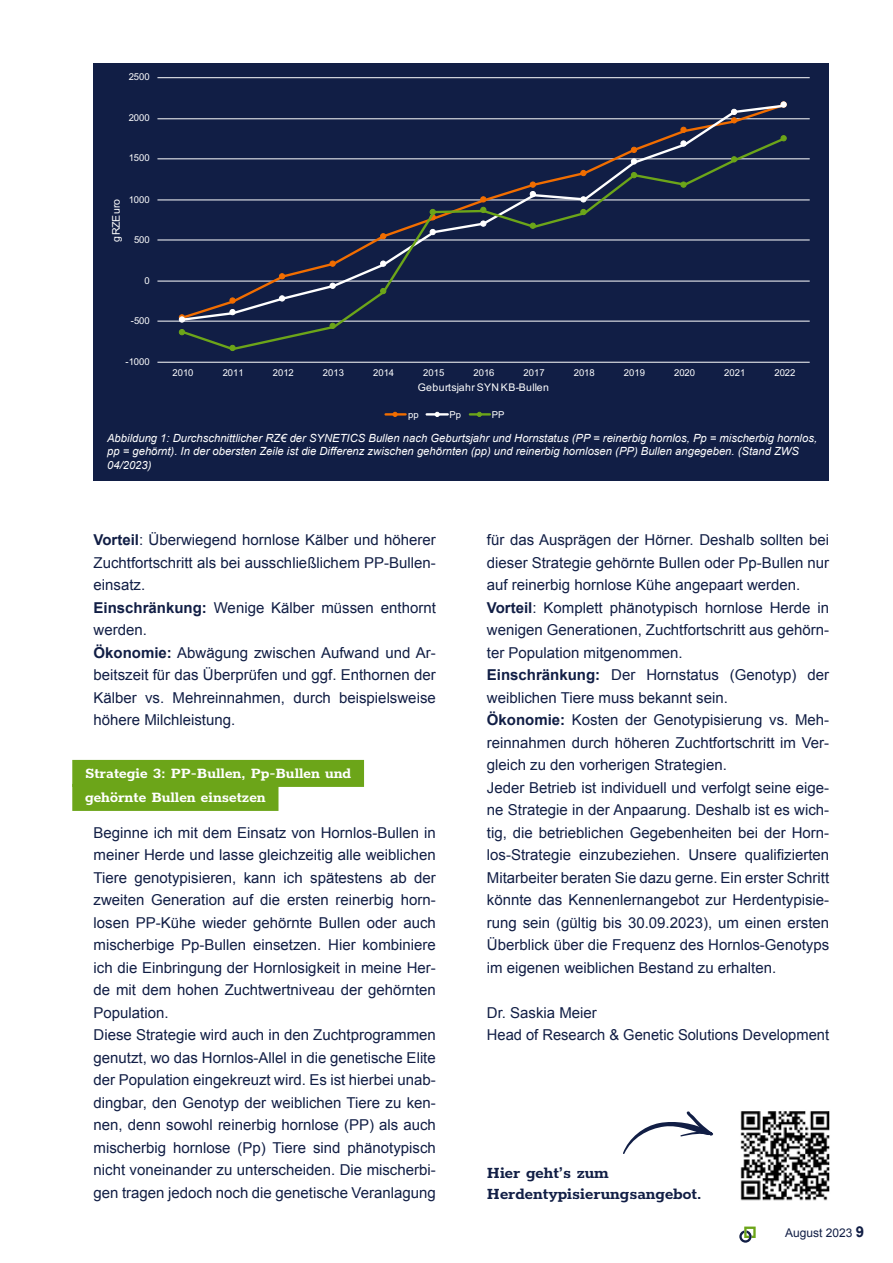
<style>
.page{position:relative;width:893px;height:1263px;background:#fff}
.page>*{position:absolute;margin:0;border:0;box-sizing:border-box;transform-origin:0 0}
.t1{font:700 18px/21px "Rokkitt";color:#111e45}
.t2{font:700 16.5px/24px "Rokkitt";color:#fff}
.t3{font:15px/22.5px "Arial";color:#111e45}
.t4{font:12px "Arial";color:#111e45}
.t5{font:italic 11.25px/13.5px "Arial";color:#fff}
.t6{font:10.5px "Arial";letter-spacing:.035em;color:#fff}
.t7{font:9.45px "Arial";color:#fff}
.s1{font-weight:700}
.s2{font-weight:700;font-size:15px}
</style>
<div class="page">
<img style="left:740px;top:1111px;width:90px;height:90px">
<div style="left:94px;top:64px;width:735px;height:416px;background:#111e45"></div>
<hr style="left:157px;top:362px;width:653px;height:1px;background:#fff">
<hr style="left:157px;top:321px;width:653px;height:1px;background:#fff">
<hr style="left:157px;top:240px;width:653px;height:1px;background:#fff">
<hr style="left:157px;top:200px;width:653px;height:1px;background:#fff">
<hr style="left:157px;top:158px;width:653px;height:1px;background:#fff">
<hr style="left:157px;top:118px;width:653px;height:1px;background:#fff">
<hr style="left:157px;top:77px;width:653px;height:1px;background:#fff">
<hr style="left:157px;top:281px;width:653px;height:1px;background:#fff">
<svg style="left:181px;top:103px;width:607px;height:32px"></svg>
<svg style="left:731px;top:109px;width:6px;height:14px"></svg>
<div style="left:781px;top:101px;width:6px;height:7px;border:1px solid #fff;border-radius:50%"></div>
<svg style="left:180px;top:135px;width:608px;height:215px"></svg>
<svg style="left:179px;top:329px;width:6px;height:6px"></svg>
<div style="left:229px;top:345px;width:7px;height:6px;border:1px solid #6ca519;border-radius:50%"></div>
<svg style="left:330px;top:323px;width:6px;height:6px"></svg>
<svg style="left:380px;top:288px;width:6px;height:6px"></svg>
<svg style="left:430px;top:209px;width:6px;height:11px"></svg>
<svg style="left:480px;top:196px;width:6px;height:17px"></svg>
<svg style="left:530px;top:223px;width:6px;height:6px"></svg>
<svg style="left:580px;top:209px;width:6px;height:6px"></svg>
<svg style="left:631px;top:172px;width:6px;height:6px"></svg>
<svg style="left:680px;top:182px;width:6px;height:6px"></svg>
<svg style="left:731px;top:156px;width:6px;height:6px"></svg>
<svg style="left:781px;top:135px;width:6px;height:6px"></svg>
<hr style="left:386px;top:413px;width:20px;height:3px;background:#f16d00">
<hr style="left:427px;top:413px;width:21px;height:3px;background:#fff">
<hr style="left:470px;top:413px;width:20px;height:3px;background:#6ca519">
<div style="left:72px;top:760px;width:292px;height:27px;background:#6ca519"></div>
<div style="left:72px;top:784px;width:206px;height:27px;background:#6ca519"></div>
<svg style="left:623px;top:1111px;width:91px;height:43px"></svg>
<svg style="left:739px;top:1226px;width:17px;height:17px"></svg>
<p class="t7" style="left:129px;top:71px;width:23px">2500</p>
<p class="t7" style="left:129px;top:112px;width:23px">2000</p>
<p class="t7" style="left:129px;top:152px;width:23px">1500</p>
<p class="t7" style="left:129px;top:193px;width:23px">1000</p>
<p class="t6" style="left:109px;top:242px;width:44px;rotate:-90deg">gRZEuro</p>
<p class="t7" style="left:134px;top:233px;width:17px">500</p>
<p class="t7" style="left:145px;top:274px;width:7px">0</p>
<p class="t7" style="left:131px;top:314px;width:20px">-500</p>
<p class="t7" style="left:126px;top:355px;width:26px">-1000</p>
<p class="t7" style="left:172px;top:367px;width:23px">2010</p>
<p class="t7" style="left:223px;top:367px;width:23px">2011</p>
<p class="t7" style="left:273px;top:367px;width:23px">2012</p>
<p class="t7" style="left:323px;top:367px;width:23px">2013</p>
<p class="t7" style="left:373px;top:367px;width:23px">2014</p>
<p class="t7" style="left:423px;top:367px;width:23px">2015</p>
<p class="t7" style="left:473px;top:367px;width:23px">2016</p>
<p class="t7" style="left:524px;top:367px;width:23px">2017</p>
<p class="t7" style="left:574px;top:367px;width:23px">2018</p>
<p class="t7" style="left:624px;top:367px;width:23px">2019</p>
<p class="t7" style="left:674px;top:367px;width:23px">2020</p>
<p class="t7" style="left:724px;top:367px;width:23px">2021</p>
<p class="t7" style="left:774px;top:367px;width:23px">2022</p>
<p class="t6" style="left:418px;top:380px;width:133px">Geburtsjahr SYN KB-Bullen</p>
<p class="t7" style="left:408px;top:408px;width:12px">pp</p>
<p class="t7" style="left:450px;top:408px;width:13px">Pp</p>
<p class="t7" style="left:492px;top:408px;width:14px">PP</p>
<p class="t5" style="left:107px;top:431px;width:711px">Abbildung 1: Durchschnittlicher RZ€ der SYNETICS Bullen nach Geburtsjahr und Hornstatus (PP = reinerbig hornlos, Pp = mischerbig hornlos, pp = gehörnt). In der obersten Zeile ist die Differenz zwischen gehörnten (pp) und reinerbig hornlosen (PP) Bullen angegeben. (Stand ZWS<br>04/2023)</p>
<p class="t3" style="left:94px;top:529px;width:344px"><span class="s1">Vorteil</span>: Überwiegend hornlose Kälber und höherer Zuchtfortschritt als bei ausschließlichem PP-Bullen&shy;einsatz.<br><span class="s1">Einschränkung:</span> Wenige Kälber müssen enthornt werden.<br><span class="s1">Ökonomie:</span> Abwägung zwischen Aufwand und Ar&shy;beitszeit für das Überprüfen und ggf. Enthornen der Kälber vs. Mehreinnahmen, durch beispielsweise höhere Milchleistung.</p>
<p class="t2" style="left:85px;top:760px;width:268px">Strategie 3: PP-Bullen, Pp-Bullen und gehörnte Bullen einsetzen</p>
<p class="t3" style="left:94px;top:821px;width:344px">Beginne ich mit dem Einsatz von Hornlos-Bullen in meiner Herde und lasse gleichzeitig alle weiblichen Tiere genotypisieren, kann ich spätestens ab der zweiten Generation auf die ersten reinerbig horn&shy;losen PP-Kühe wieder gehörnte Bullen oder auch mischerbige Pp-Bullen einsetzen. Hier kombiniere ich die Einbringung der Hornlosigkeit in meine Her&shy;de mit dem hohen Zuchtwertniveau der gehörnten Population.<br>Diese Strategie wird auch in den Zuchtprogrammen genutzt, wo das Hornlos-Allel in die genetische Elite der Population eingekreuzt wird. Es ist hierbei unab&shy;dingbar, den Genotyp der weiblichen Tiere zu ken&shy;nen, denn sowohl reinerbig hornlose (PP) als auch mischerbig hornlose (Pp) Tiere sind phänotypisch nicht voneinander zu unterscheiden. Die mischerbi&shy;gen tragen jedoch noch die genetische Veranlagung</p>
<p class="t3" style="left:487px;top:529px;width:344px">für das Ausprägen der Hörner. Deshalb sollten bei dieser Strategie gehörnte Bullen oder Pp-Bullen nur auf reinerbig hornlose Kühe angepaart werden.<br><span class="s1">Vorteil</span>: Komplett phänotypisch hornlose Herde in wenigen Generationen, Zuchtfortschritt aus gehörn&shy;ter Population mitgenommen.<br><span class="s1">Einschränkung:</span> Der Hornstatus (Genotyp) der weiblichen Tiere muss bekannt sein.<br><span class="s1">Ökonomie:</span> Kosten der Genotypisierung vs. Meh&shy;reinnahmen durch höheren Zuchtfortschritt im Ver&shy;gleich zu den vorherigen Strategien.<br>Jeder Betrieb ist individuell und verfolgt seine eige&shy;ne Strategie in der Anpaarung. Deshalb ist es wich&shy;tig, die betrieblichen Gegebenheiten bei der Horn&shy;los-Strategie einzubeziehen. Unsere qualifizierten Mitarbeiter beraten Sie dazu gerne. Ein erster Schritt könnte das Kennenlernangebot zur Herdentypisie&shy;rung sein (gültig bis 30.09.2023), um einen ersten Überblick über die Frequenz des Hornlos-Genotyps im eigenen weiblichen Bestand zu erhalten.</p>
<p class="t3" style="left:487px;top:1001px;width:344px">Dr. Saskia Meier<br>Head of Research &amp; Genetic Solutions Development</p>
<p class="t1" style="left:487px;top:1161px;width:216px">Hier geht’s zum<br>Herdentypisierungsangebot.</p>
<p class="t4" style="left:785px;top:1225px;width:81px">August 2023 <span class="s2">9</span></p>
</div>
